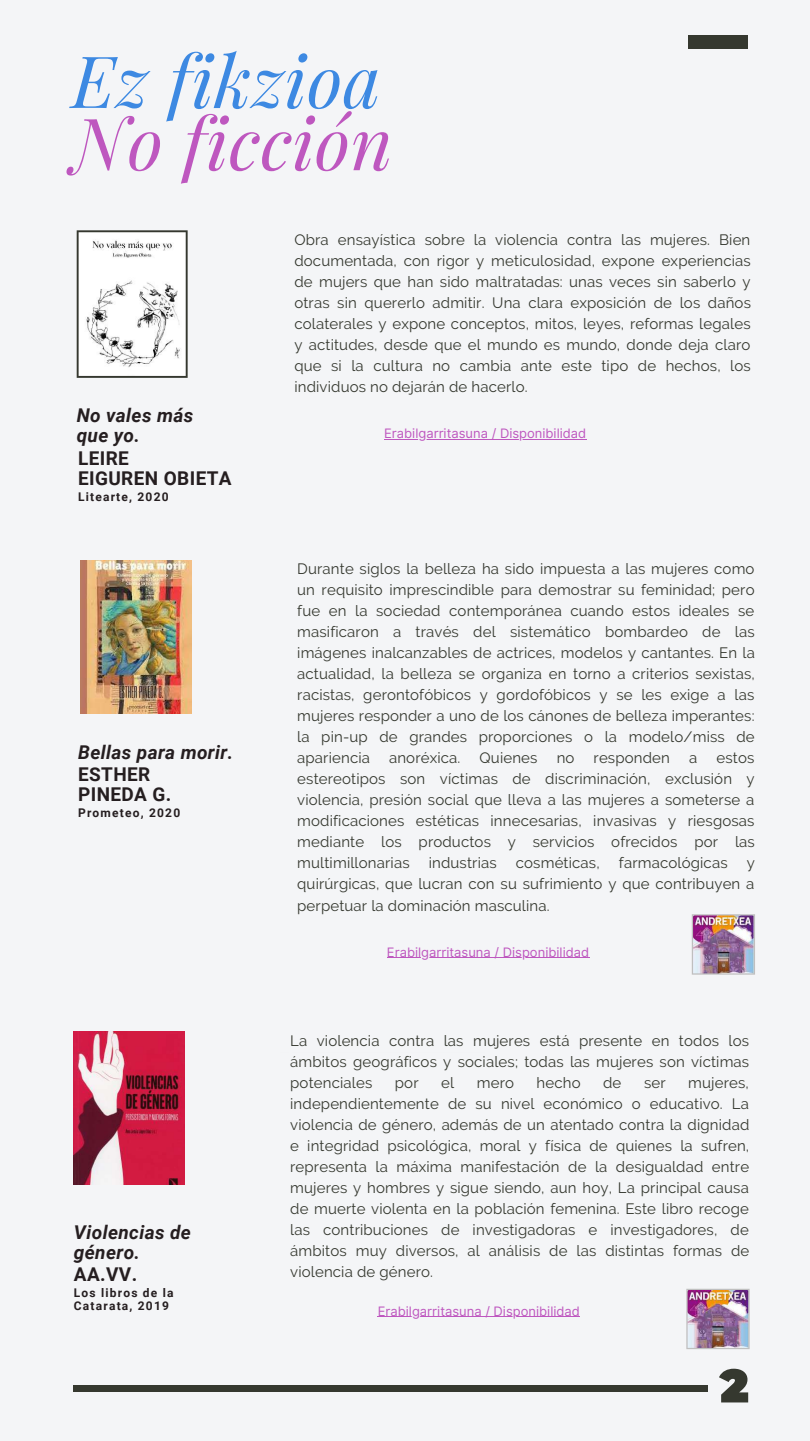
<style>
.page{position:relative;width:810px;height:1441px;background:#fff}
.page>*{position:absolute;margin:0;border:0;box-sizing:border-box;transform-origin:0 0}
.t1{font:italic 72px "Playfair Display";letter-spacing:.01em;color:#3d89e2}
.t2{font:italic 72px "Playfair Display";letter-spacing:.01em;color:#be57bf}
.t3{font:italic 700 19px/20.2px "Roboto";letter-spacing:.02em;color:#251e20}
.t4{font:700 19px/20.2px "Roboto";letter-spacing:.02em;color:#251e20}
.t5{font:15px/21px "Raleway";letter-spacing:.01em;color:#35382f;text-align:justify}
.t6{font:13px "Inter";color:#be57bf}
.t7{font:700 12px/12.8px "Roboto";letter-spacing:.1em;color:#251e20}
</style>
<div class="page">
<div style="left:0;top:0;width:810px;height:1440px;background:#f4f5f7"></div>
<div style="left:688px;top:35px;width:60px;height:14px;background:#35382f"></div>
<div style="left:74px;top:1385px;width:634px;height:6px;background:#35382f"></div>
<svg style="left:719px;top:1368px;width:29px;height:34px"></svg>
<img style="left:81px;top:560px;width:111px;height:153px">
<img style="left:692px;top:914px;width:63px;height:60px">
<img style="left:686px;top:1288px;width:64px;height:60px">
<img style="left:74px;top:1031px;width:111px;height:153px">
<svg style="left:77px;top:230px;width:111px;height:148px"></svg>
<hr style="left:384px;top:439px;width:202px;height:1px;background:#be57bf">
<hr style="left:280px;top:1051px;width:205px;height:1px;background:#000">
<hr style="left:378px;top:1316px;width:202px;height:1px;background:#be57bf">
<hr style="left:387px;top:957px;width:202px;height:1px;background:#be57bf">
<h1 class="t1" style="left:72px;top:30px;width:311px">Ez fikzioa</h1>
<h1 class="t2" style="left:72px;top:92px;width:322px">No ficción</h1>
<p class="t3" style="left:77px;top:405px;width:118px">No vales más que yo.</p>
<p class="t4" style="left:78px;top:448px;width:155px">LEIRE<br>EIGUREN OBIETA</p>
<p class="t7" style="left:78px;top:490px;width:92px">Litearte, 2020</p>
<p class="t3" style="left:78px;top:741px;width:157px">Bellas para morir.</p>
<p class="t4" style="left:78px;top:764px;width:95px">ESTHER<br>PINEDA G.</p>
<p class="t7" style="left:78px;top:806px;width:104px">Prometeo, 2020</p>
<p class="t3" style="left:74px;top:1221px;width:119px">Violencias de género.</p>
<p class="t4" style="left:74px;top:1264px;width:65px">AA.VV.</p>
<p class="t7" style="left:74px;top:1285px;width:101px">Los libros de la<br>Catarata, 2019</p>
<p class="t5" style="left:294px;top:229px;width:458px">Obra ensayística sobre la violencia contra las mujeres. Bien documentada, con rigor y meticulosidad, expone experiencias de mujers que han sido maltratadas: unas veces sin saberlo y otras sin quererlo admitir. Una clara exposición de los daños colaterales y expone conceptos, mitos, leyes, reformas legales y actitudes, desde que el mundo es mundo, donde deja claro que si la cultura no cambia ante este tipo de hechos, los individuos no dejarán de hacerlo.</p>
<p class="t6" style="left:384px;top:425px;width:204px">Erabilgarritasuna / Disponibilidad</p>
<p class="t5" style="left:297px;top:558px;width:459px">Durante siglos la belleza ha sido impuesta a las mujeres como un requisito imprescindible para demostrar su feminidad; pero fue en la sociedad contemporánea cuando estos ideales se masificaron a través del sistemático bombardeo de las imágenes inalcanzables de actrices, modelos y cantantes. En la actualidad, la belleza se organiza en torno a criterios sexistas, racistas, gerontofóbicos y gordofóbicos y se les exige a las mujeres responder a uno de los cánones de belleza imperantes: la pin-up de grandes proporciones o la modelo/miss de apariencia</p>
<p class="t5" style="left:389px;top:747px;width:73px">anoréxica.</p>
<p class="t5" style="left:480px;top:747px;width:59px">Quienes</p>
<p class="t5" style="left:557px;top:747px;width:19px">no</p>
<p class="t5" style="left:594px;top:747px;width:78px">responden</p>
<p class="t5" style="left:689px;top:747px;width:10px">a</p>
<p class="t5" style="left:297px;top:747px;width:459px;text-indent:419px">estos estereotipos son víctimas de discriminación, exclusión y violencia, presión social que lleva a las mujeres a someterse a modificaciones estéticas innecesarias, invasivas y riesgosas mediante los productos y servicios ofrecidos por las multimillonarias</p>
<p class="t5" style="left:429px;top:852px;width:69px">industrias</p>
<p class="t5" style="left:516px;top:852px;width:85px">cosméticas,</p>
<p class="t5" style="left:619px;top:852px;width:110px">farmacológicas</p>
<p class="t5" style="left:297px;top:852px;width:459px;text-indent:450px">y quirúrgicas, que lucran con su sufrimiento y que contribuyen a perpetuar la dominación masculina.</p>
<p class="t6" style="left:387px;top:944px;width:204px">Erabilgarritasuna / Disponibilidad</p>
<p class="t5" style="left:290px;top:1030px;width:461px">La violencia contra las mujeres está presente en todos los ámbitos geográficos y sociales; todas las mujeres son víctimas potenciales</p>
<p class="t5" style="left:290px;top:1072px;width:461px;text-indent:398px">mujeres, independientemente de su nivel económico o educativo. La violencia de género, además de un atentado contra la dignidad e integridad psicológica, moral y física de quienes la sufren, representa la máxima manifestación de la desigualdad entre mujeres y hombres y sigue siendo, aun hoy, La principal causa de muerte violenta en la población femenina. Este libro recoge las contribuciones de investigadoras e investigadores, de ámbitos muy diversos, al análisis de las distintas formas de violencia de género.</p>
<p class="t6" style="left:378px;top:1302px;width:204px">Erabilgarritasuna / Disponibilidad</p>
<p class="t5" style="left:395px;top:1072px;width:25px">por</p>
<p class="t5" style="left:441px;top:1072px;width:15px">el</p>
<p class="t5" style="left:477px;top:1072px;width:39px">mero</p>
<p class="t5" style="left:537px;top:1072px;width:46px">hecho</p>
<p class="t5" style="left:603px;top:1072px;width:20px">de</p>
<p class="t5" style="left:644px;top:1072px;width:23px">ser</p>
</div>
